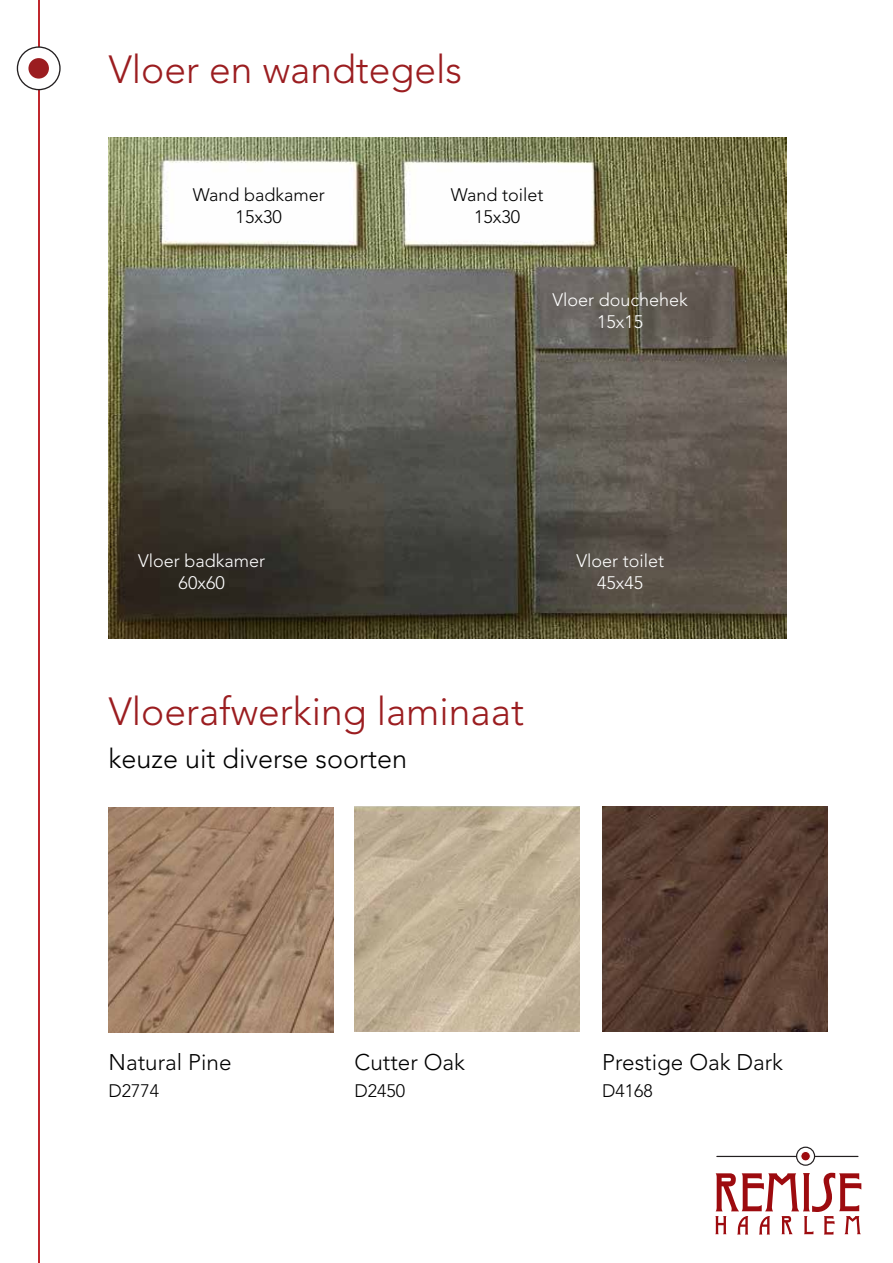
<style>
.page{position:relative;width:893px;height:1263px;background:#fff}
.page>*{position:absolute;margin:0;border:0;box-sizing:border-box;transform-origin:0 0}
.t1{font:300 39px "Avenir LT Std";color:#9b1d20}
.t2{font:300 27px "Avenir LT Std";color:#000}
.t3{font:300 22.5px "Avenir LT Std";color:#000}
.t4{font:300 18px/21.6px "Avenir LT Std";color:#fff;text-align:center}
.t5{font:300 18px/21.6px "Avenir LT Std";color:#000;text-align:center}
</style>
<div class="page">
<svg style="left:715px;top:1173px;width:146px;height:61px"></svg>
<hr style="left:717px;top:1156px;width:141px;height:1px;background:#231f20">
<svg style="left:797px;top:1147px;width:17px;height:18px"></svg>
<div style="left:796px;top:1146px;width:19px;height:20px;border:1px solid #231f20;border-radius:50%"></div>
<div style="left:801px;top:1151px;width:9px;height:10px;background:#9d0b0f;border-radius:50%"></div>
<div style="left:801px;top:1151px;width:9px;height:10px;border:1px solid #fff;border-radius:50%"></div>
<hr style="left:38px;top:0;width:2px;height:1263px;background:#c0272d">
<div style="left:17px;top:47px;width:43px;height:43px;background:#fff;border-radius:50%"></div>
<div style="left:17px;top:46px;width:44px;height:44px;border:1px solid #231f20;border-radius:50%"></div>
<div style="left:28px;top:58px;width:21px;height:21px;background:#9b1d20;border-radius:50%"></div>
<img style="left:108px;top:138px;width:679px;height:500px">
<img style="left:108px;top:807px;width:225px;height:225px">
<img style="left:602px;top:807px;width:225px;height:225px">
<img style="left:355px;top:807px;width:225px;height:225px">
<h1 class="t1" style="left:109px;top:46px;width:355px">Vloer en wandtegels</h1>
<p class="t5" style="left:193px;top:184px;width:134px">Wand badkamer<br>15x30</p>
<p class="t5" style="left:451px;top:184px;width:94px">Wand toilet<br>15x30</p>
<p class="t4" style="left:552px;top:289px;width:137px">Vloer douchehek<br>15x15</p>
<p class="t4" style="left:138px;top:550px;width:129px">Vloer badkamer<br>60x60</p>
<p class="t4" style="left:576px;top:550px;width:89px">Vloer toilet<br>45x45</p>
<h1 class="t1" style="left:109px;top:688px;width:417px">Vloerafwerking laminaat</h1>
<h2 class="t2" style="left:109px;top:742px;width:300px">keuze uit diverse soorten</h2>
<p class="t3" style="left:109px;top:1049px;width:124px">Natural Pine</p>
<p class="t5" style="left:109px;top:1080px;width:52px">D2774</p>
<p class="t5" style="left:355px;top:1080px;width:52px">D2450</p>
<p class="t5" style="left:602px;top:1080px;width:52px">D4168</p>
<p class="t3" style="left:355px;top:1049px;width:112px">Cutter Oak</p>
<p class="t3" style="left:602px;top:1049px;width:182px">Prestige Oak Dark</p>
</div>
